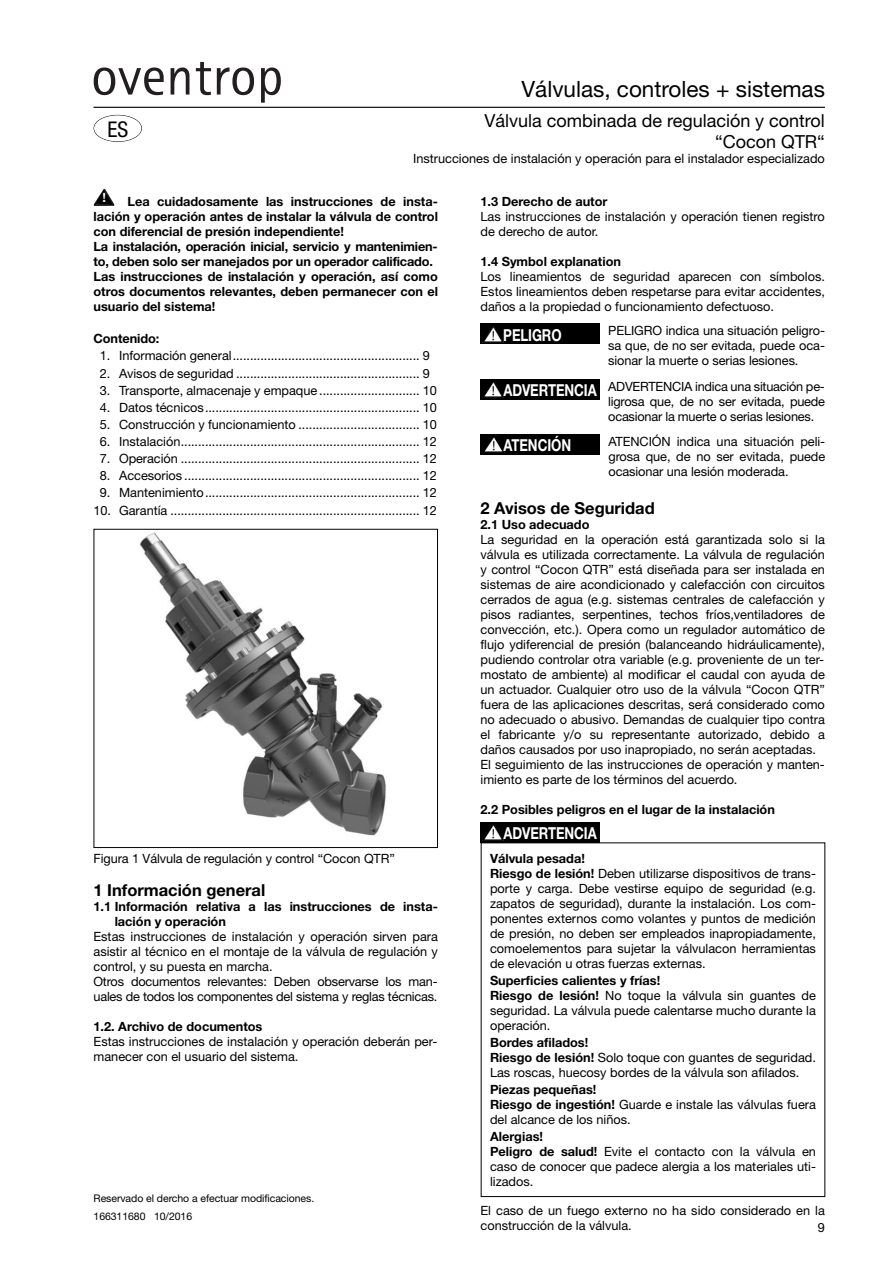
<style>
.page{position:relative;width:893px;height:1263px;background:#fff}
.page>*{position:absolute;margin:0;border:0;box-sizing:border-box;transform-origin:0 0}
.t1{font:22.5px "Helvetica Neue";color:#000}
.t2{font:condensed 21.6px "Helvetica Neue";color:#000}
.t3{font:18px/21px "Helvetica Neue";color:#000;text-align:right}
.t4{font:700 16.5px "Helvetica Neue";color:#000}
.t5{font:700 16.5px "Helvetica Neue";letter-spacing:-.005em;color:#fff;scale:.8 1}
.t6{font:12.75px/15px "Helvetica Neue";color:#000}
.t7{font:700 12.75px/15px "Helvetica Neue";color:#000}
.t8{font:700 12.75px "Helvetica Neue";color:#fff}
.t9{font:10.5px/17.7px "Helvetica Neue";letter-spacing:-.005em;color:#000}
.s1{font-weight:700;font-size:16.5px;color:#fff}
.s2{font-weight:700}
</style>
<div class="page">
<div style="left:94px;top:115px;width:48px;height:27px;border:1px solid #000;border-radius:50%"></div>
<svg style="left:94px;top:189px;width:21px;height:17px"></svg>
<img style="left:139px;top:532px;width:247px;height:304px">
<div style="left:94px;top:529px;width:344px;height:319px;border:1px solid #000"></div>
<div style="left:481px;top:324px;width:119px;height:20px;background:#000"></div>
<svg style="left:480px;top:324px;width:24px;height:18px"></svg>
<div style="left:481px;top:379px;width:119px;height:21px;background:#000"></div>
<img style="left:484px;top:397px;width:20px;height:1px">
<svg style="left:484px;top:382px;width:18px;height:15px"></svg>
<div style="left:481px;top:434px;width:119px;height:21px;background:#000"></div>
<svg style="left:482px;top:435px;width:23px;height:18px"></svg>
<div style="left:481px;top:822px;width:119px;height:20px;background:#000"></div>
<svg style="left:484px;top:824px;width:20px;height:16px"></svg>
<div style="left:481px;top:842px;width:344px;height:355px;border:1px solid #000"></div>
<hr style="left:94px;top:107px;width:731px;height:1px;background:#000">
<svg style="left:94px;top:62px;width:187px;height:41px"></svg>
<h2 class="t2" style="left:108px;top:121px;width:22px">ES</h2>
<h1 class="t1" style="left:522px;top:81px;width:305px">Válvulas, controles + sistemas</h1>
<h3 class="t3" style="left:484px;top:112px;width:342px">Válvula combinada de regulación y control “Cocon QTR“</h3>
<p class="t6" style="left:413px;top:152px;width:413px">Instrucciones de instalación y operación para el instalador especializado</p>
<p class="t8" style="left:102px;top:193px;width:5px">!</p>
<p class="t7" style="left:94px;top:195px;width:346px;text-indent:34px">Lea cuidadosamente las instrucciones de insta&shy;lación y operación antes de instalar la válvula de control con diferencial de presión independiente!<br>La instalación, operación inicial, servicio y mantenimien&shy;to, deben solo ser manejados por un operador calificado.<br>Las instrucciones de instalación y operación, así como otros documentos relevantes, deben permanecer con el usuario del sistema!</p>
<p class="t7" style="left:94px;top:332px;width:67px">Contenido:</p>
<p class="t6" style="left:100px;top:350px;width:332px">1. Información general...................................................... 9</p>
<p class="t6" style="left:100px;top:367px;width:332px">2. Avisos de seguridad ..................................................... 9</p>
<p class="t6" style="left:100px;top:384px;width:339px">3. Transporte, almacenaje y empaque ............................. 10</p>
<p class="t6" style="left:100px;top:401px;width:339px">4. Datos técnicos.............................................................. 10</p>
<p class="t6" style="left:100px;top:418px;width:339px">5. Construcción y funcionamiento ................................... 10</p>
<p class="t6" style="left:100px;top:435px;width:339px">6. Instalación..................................................................... 12</p>
<p class="t6" style="left:100px;top:452px;width:339px">7. Operación ..................................................................... 12</p>
<p class="t6" style="left:100px;top:469px;width:339px">8. Accesorios .................................................................... 12</p>
<p class="t6" style="left:100px;top:487px;width:339px">9. Mantenimiento.............................................................. 12</p>
<p class="t6" style="left:94px;top:504px;width:345px">10. Garantía ........................................................................ 12</p>
<p class="t6" style="left:94px;top:852px;width:303px">Figura 1 Válvula de regulación y control “Cocon QTR”</p>
<p class="t4" style="left:94px;top:884px;width:173px">1 Información general</p>
<p class="t7" style="left:115px;top:900px;width:325px;text-indent:-21px">1.1 Información relativa a las instrucciones de insta&shy;lación y operación</p>
<p class="t6" style="left:93px;top:930px;width:346px">Estas instrucciones de instalación y operación sirven para asistir al técnico en el montaje de la válvula de regulación y control, y su puesta en marcha.<br>Otros documentos relevantes: Deben observarse los man&shy;uales de todos los componentes del sistema y reglas técnicas.</p>
<p class="t7" style="left:94px;top:1020px;width:170px">1.2. Archivo de documentos</p>
<p class="t6" style="left:94px;top:1035px;width:345px">Estas instrucciones de instalación y operación deberán per&shy;manecer con el usuario del sistema.</p>
<p class="t9" style="left:94px;top:1191px;width:222px">Reservado el dercho a efectuar modificaciones.<br>166311680 10/2016</p>
<p class="t7" style="left:480px;top:195px;width:128px">1.3 Derecho de autor</p>
<p class="t6" style="left:480px;top:210px;width:346px">Las instrucciones de instalación y operación tienen registro de derecho de autor.</p>
<p class="t7" style="left:480px;top:255px;width:142px">1.4 Symbol explanation</p>
<p class="t6" style="left:480px;top:270px;width:346px;text-align:justify">Los lineamientos de seguridad aparecen con símbolos.<br>Estos lineamientos deben respetarse para evitar accidentes, daños a la propiedad o funcionamiento defectuoso.</p>
<p class="t5" style="left:503px;top:329px;width:75px">PELIGRO</p>
<p class="t6" style="left:608px;top:324px;width:218px;text-align:justify">PELIGRO indica una situación peligro&shy;sa que, de no ser evitada, puede oca&shy;sionar la muerte o serias lesiones.</p>
<p class="t6" style="left:608px;top:380px;width:218px;text-align:justify;text-indent:-105px"><span class="s1">ADVERTENCIA</span> ADVERTENCIA indica una situación pe&shy;ligrosa que, de no ser evitada, puede ocasionar la muerte o serias lesiones.</p>
<p class="t5" style="left:504px;top:439px;width:86px">ATENCIÓN</p>
<p class="t6" style="left:608px;top:435px;width:218px;text-align:justify">ATENCIÓN indica una situación peli&shy;grosa que, de no ser evitada, puede ocasionar una lesión moderada.</p>
<p class="t4" style="left:480px;top:502px;width:176px">2 Avisos de Seguridad</p>
<p class="t7" style="left:480px;top:518px;width:110px">2.1 Uso adecuado</p>
<p class="t6" style="left:480px;top:533px;width:346px">La seguridad en la operación está garantizada solo si la válvula es utilizada correctamente. La válvula de regulación y control “Cocon QTR” está diseñada para ser instalada en sistemas de aire acondicionado y calefacción con circuitos cerrados de agua (e.g. sistemas centrales de calefacción y pisos radiantes, serpentines, techos fríos,ventiladores de convección, etc.). Opera como un regulador automático de flujo ydiferencial de presión (balanceando hidráulicamente), pudiendo controlar otra variable (e.g. proveniente de un ter&shy;mostato de ambiente) al modificar el caudal con ayuda de un actuador. Cualquier otro uso de la válvula “Cocon QTR” fuera de las aplicaciones descritas, será considerado como no adecuado o abusivo. Demandas de cualquier tipo contra el fabricante y/o su representante autorizado, debido a daños causados por uso inapropiado, no serán aceptadas.<br>El seguimiento de las instrucciones de operación y manten&shy;imiento es parte de los términos del acuerdo.</p>
<p class="t7" style="left:480px;top:803px;width:296px">2.2 Posibles peligros en el lugar de la instalación</p>
<p class="t5" style="left:503px;top:827px;width:118px">ADVERTENCIA</p>
<p class="t6" style="left:490px;top:852px;width:327px"><span class="s2">Válvula pesada!<br>Riesgo de lesión!</span> Deben utilizarse dispositivos de trans&shy;porte y carga. Debe vestirse equipo de seguridad (e.g. zapatos de seguridad), durante la instalación. Los com&shy;ponentes externos como volantes y puntos de medición de presión, no deben ser empleados inapropiadamente, comoelementos para sujetar la válvulacon herramientas de elevación u otras fuerzas externas.</p>
<p class="t6" style="left:490px;top:974px;width:327px"><span class="s2">Superficies calientes y frías!<br>Riesgo de lesión!</span> No toque la válvula sin guantes de seguridad. La válvula puede calentarse mucho durante la operación.</p>
<p class="t6" style="left:490px;top:1036px;width:327px"><span class="s2">Bordes afilados!<br>Riesgo de lesión!</span> Solo toque con guantes de seguridad.<br>Las roscas, huecosy bordes de la válvula son afilados.</p>
<p class="t6" style="left:490px;top:1083px;width:327px"><span class="s2">Piezas pequeñas!<br>Riesgo de ingestión!</span> Guarde e instale las válvulas fuera del alcance de los niños.</p>
<p class="t6" style="left:490px;top:1130px;width:327px"><span class="s2">Alergias!<br>Peligro de salud!</span> Evite el contacto con la válvula en caso de conocer que padece alergia a los materiales uti&shy;lizados.</p>
<p class="t6" style="left:480px;top:1204px;width:346px">El caso de un fuego externo no ha sido considerado en la construcción de la válvula.</p>
<p class="t6" style="left:818px;top:1221px;width:9px">9</p>
</div>
